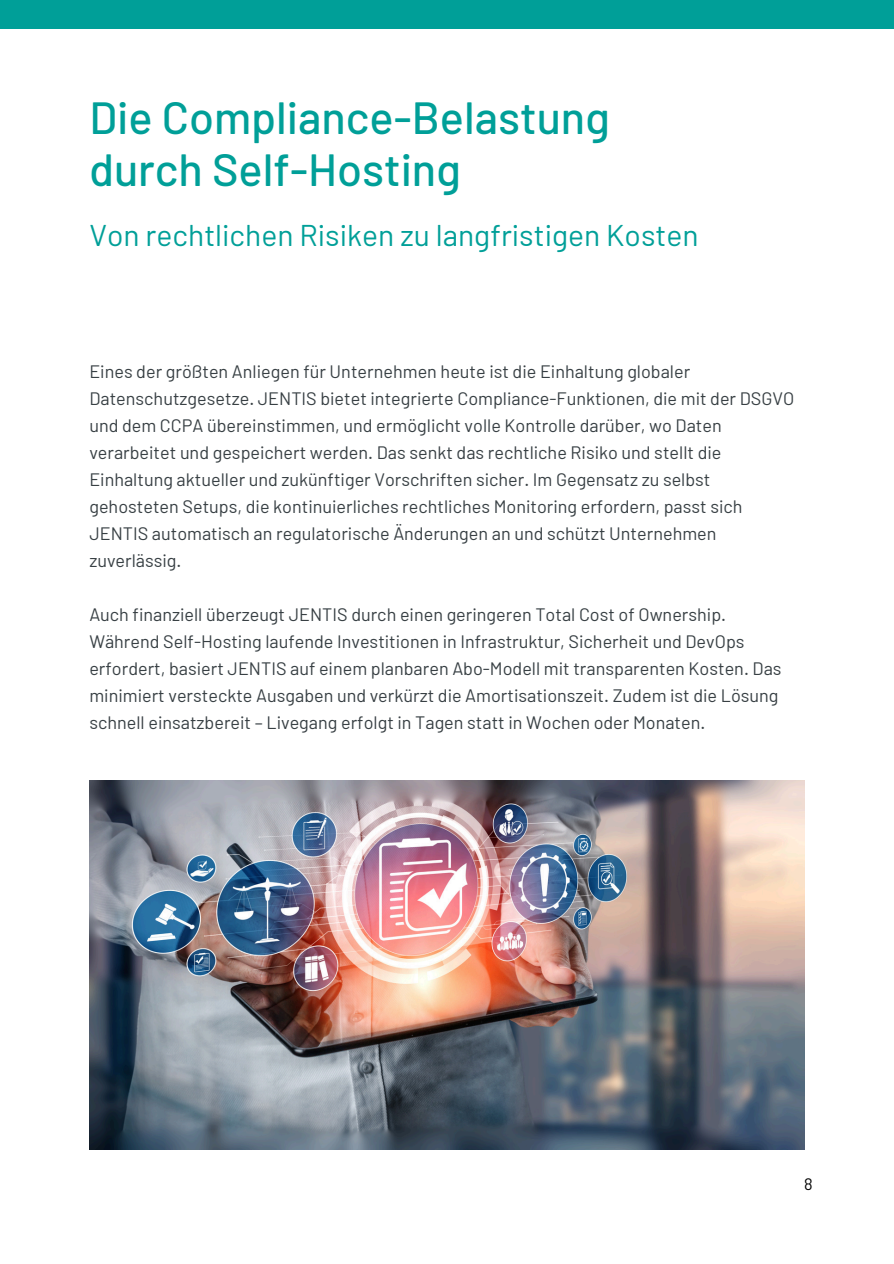
<style>
.page{position:relative;width:894px;height:1264px;background:#fff}
.page>*{position:absolute;margin:0;border:0;box-sizing:border-box;transform-origin:0 0}
.t1{font:500 45px/51.8px "Barlow";color:#009f98}
.t2{font:30px "Barlow";color:#009f98}
.t3{font:18px/27px "Barlow";color:#384044}
.t4{font:16.5px "Barlow";color:#000}
</style>
<div class="page">
<div style="left:0;top:0;width:893px;height:29px;background:#009f98"></div>
<img style="left:89px;top:780px;width:715px;height:369px">
<h1 class="t1" style="left:89px;top:90px;width:522px">Die Compliance-Belastung durch Self-Hosting</h1>
<p class="t2" style="left:89px;top:216px;width:610px">Von rechtlichen Risiken zu langfristigen Kosten</p>
<h2 class="t3" style="left:89px;top:357px;width:706px">Eines der größten Anliegen für Unternehmen heute ist die Einhaltung globaler Datenschutzgesetze. JENTIS bietet integrierte Compliance-Funktionen, die mit der DSGVO und dem CCPA übereinstimmen, und ermöglicht volle Kontrolle darüber, wo Daten verarbeitet und gespeichert werden. Das senkt das rechtliche Risiko und stellt die Einhaltung aktueller und zukünftiger Vorschriften sicher. Im Gegensatz zu selbst gehosteten Setups, die kontinuierliches rechtliches Monitoring erfordern, passt sich JENTIS automatisch an regulatorische Änderungen an und schützt Unternehmen zuverlässig.</h2>
<p class="t3" style="left:89px;top:600px;width:693px">Auch finanziell überzeugt JENTIS durch einen geringeren Total Cost of Ownership.<br>Während Self-Hosting laufende Investitionen in Infrastruktur, Sicherheit und DevOps erfordert, basiert JENTIS auf einem planbaren Abo-Modell mit transparenten Kosten. Das minimiert versteckte Ausgaben und verkürzt die Amortisationszeit. Zudem ist die Lösung schnell einsatzbereit – Livegang erfolgt in Tagen statt in Wochen oder Monaten.</p>
<p class="t4" style="left:804px;top:1173px;width:10px">8</p>
</div>
